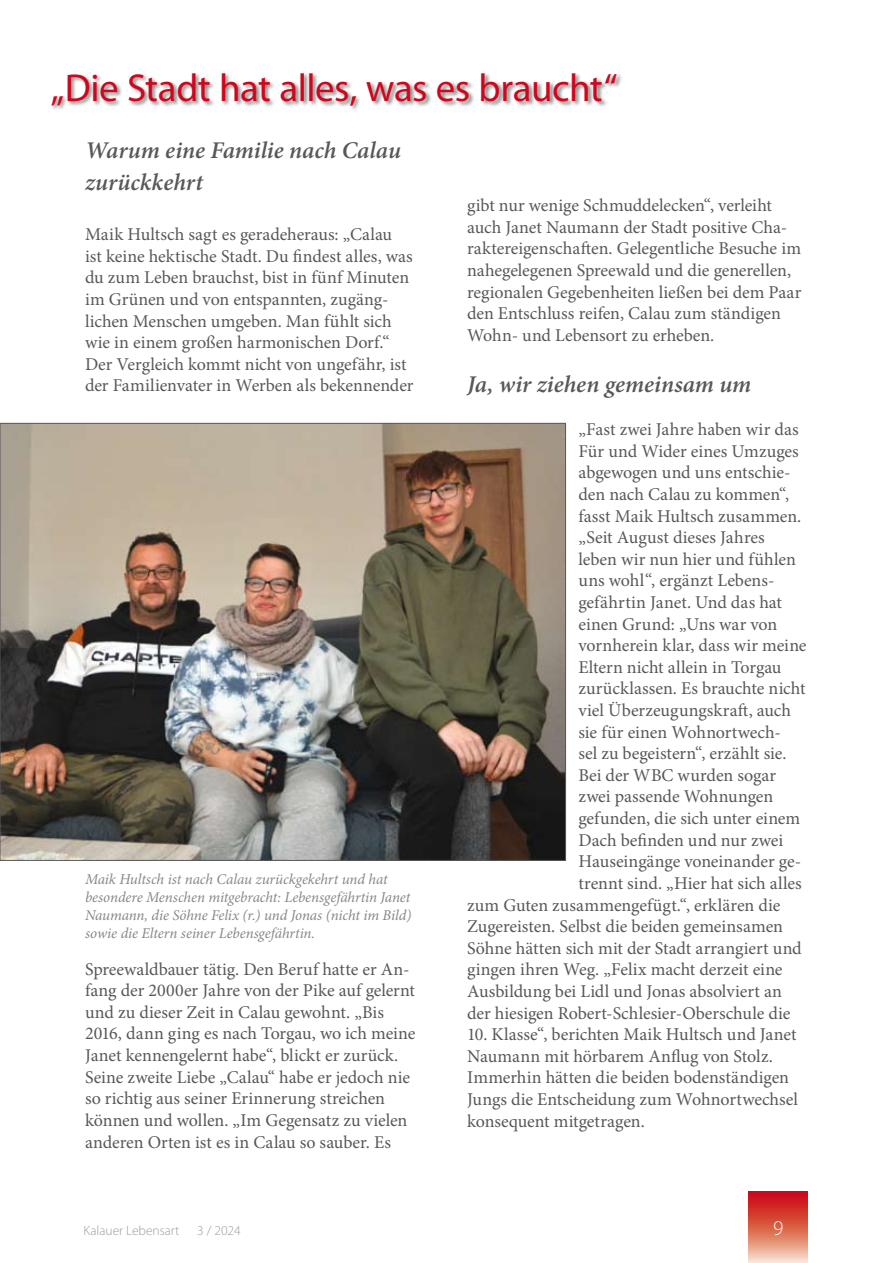
<style>
.page{position:relative;width:893px;height:1263px;background:#fff}
.page>*{position:absolute;margin:0;border:0;box-sizing:border-box;transform-origin:0 0}
.t1{font:39px "Myriad Pro";letter-spacing:-.015em;color:#cc071e}
.t2{font:italic 600 24px/31.5px "Minion Pro";color:#58585a}
.t3{font:18px/21.6px "Minion Pro";letter-spacing:-.005em;color:#58585a}
.t4{font:italic 15px/18px "Minion Pro";letter-spacing:-.01em;color:#878889}
.t5{font:300 13.5px "Myriad Pro";color:#9c9d9f}
</style>
<div class="page">
<svg style="left:748px;top:1191px;width:60px;height:72px;background:#dc6859"></svg>
<div style="left:50px;top:72px;width:573px;height:40px;background:#000;opacity:.5"></div>
<img style="left:2px;top:425px;width:562px;height:433px">
<svg style="left:774px;top:1221px;width:8px;height:14px"></svg>
<h1 class="t1" style="left:51px;top:64px;width:568px">„Die Stadt hat alles, was es braucht“</h1>
<h2 class="t2" style="left:85px;top:135px;width:318px">Warum eine Familie nach Calau zurückkehrt</h2>
<p class="t3" style="left:85px;top:224px;width:330px">Maik Hultsch sagt es geradeheraus: „Calau ist keine hektische Stadt. Du findest alles, was du zum Leben brauchst, bist in fünf Minuten im Grünen und von entspannten, zugäng&shy;lichen Menschen umgeben. Man fühlt sich wie in einem großen harmonischen Dorf.“ Der Vergleich kommt nicht von ungefähr, ist der Familienvater in Werben als bekennender</p>
<p class="t3" style="left:467px;top:195px;width:336px">gibt nur wenige Schmuddelecken“, verleiht auch Janet Naumann der Stadt positive Cha&shy;raktereigenschaften. Gelegentliche Besuche im nahegelegenen Spreewald und die generellen, regionalen Gegebenheiten ließen bei dem Paar den Entschluss reifen, Calau zum ständigen Wohn- und Lebensort zu erheben.</p>
<h2 class="t2" style="left:467px;top:368px;width:286px">Ja, wir ziehen gemeinsam um</h2>
<p class="t3" style="left:578px;top:419px;width:222px">„Fast zwei Jahre haben wir das</p>
<p class="t3" style="left:578px;top:440px;width:222px">Für und Wider eines Umzuges</p>
<p class="t3" style="left:578px;top:462px;width:214px">abgewogen und uns entschie-</p>
<p class="t3" style="left:578px;top:484px;width:212px">den nach Calau zu kommen“,</p>
<p class="t3" style="left:578px;top:505px;width:224px">fasst Maik Hultsch zusammen.</p>
<p class="t3" style="left:578px;top:527px;width:188px">„Seit August dieses Jahres</p>
<p class="t3" style="left:578px;top:548px;width:219px">leben wir nun hier und fühlen</p>
<p class="t3" style="left:578px;top:570px;width:197px">uns wohl“, ergänzt Lebens-</p>
<p class="t3" style="left:578px;top:592px;width:205px">gefährtin Janet. Und das hat</p>
<p class="t3" style="left:578px;top:613px;width:200px">einen Grund: „Uns war von</p>
<p class="t3" style="left:578px;top:635px;width:230px">vornherein klar, dass wir meine</p>
<p class="t3" style="left:578px;top:656px;width:204px">Eltern nicht allein in Torgau</p>
<p class="t3" style="left:578px;top:678px;width:228px">zurücklassen. Es brauchte nicht</p>
<p class="t3" style="left:578px;top:700px;width:214px">viel Überzeugungskraft, auch</p>
<p class="t3" style="left:578px;top:721px;width:204px">sie für einen Wohnortwech-</p>
<p class="t3" style="left:578px;top:743px;width:210px">sel zu begeistern“, erzählt sie.</p>
<p class="t3" style="left:578px;top:764px;width:199px">Bei der WBC wurden sogar</p>
<p class="t3" style="left:578px;top:786px;width:196px">zwei passende Wohnungen</p>
<p class="t3" style="left:578px;top:808px;width:223px">gefunden, die sich unter einem</p>
<p class="t3" style="left:578px;top:829px;width:206px">Dach befinden und nur zwei</p>
<p class="t3" style="left:578px;top:851px;width:224px">Hauseingänge voneinander ge-</p>
<p class="t3" style="left:578px;top:872px;width:225px">trennt sind. „Hier hat sich alles</p>
<p class="t3" style="left:467px;top:894px;width:315px">zum Guten zusammengefügt.“, erklären die</p>
<p class="t3" style="left:467px;top:916px;width:318px">Zugereisten. Selbst die beiden gemeinsamen</p>
<p class="t3" style="left:467px;top:937px;width:336px">Söhne hätten sich mit der Stadt arrangiert und</p>
<p class="t3" style="left:467px;top:959px;width:317px">gingen ihren Weg. „Felix macht derzeit eine</p>
<p class="t3" style="left:467px;top:980px;width:317px">Ausbildung bei Lidl und Jonas absolviert an</p>
<p class="t3" style="left:467px;top:1002px;width:325px">der hiesigen Robert-Schlesier-Oberschule die</p>
<p class="t3" style="left:467px;top:1024px;width:332px">10. Klasse“, berichten Maik Hultsch und Janet Naumann mit hörbarem Anflug von Stolz.<br>Immerhin hätten die beiden bodenständigen Jungs die Entscheidung zum Wohnortwechsel konsequent mitgetragen.</p>
<p class="t4" style="left:85px;top:870px;width:328px">Maik Hultsch ist nach Calau zurückgekehrt und hat besondere Menschen mitgebracht: Lebensgefährtin Janet Naumann, die Söhne Felix (r.) und Jonas (nicht im Bild) sowie die Eltern seiner Lebensgefährtin.</p>
<p class="t3" style="left:85px;top:958px;width:332px">Spreewaldbauer tätig. Den Beruf hatte er An&shy;fang der 2000er Jahre von der Pike auf gelernt und zu dieser Zeit in Calau gewohnt. „Bis 2016, dann ging es nach Torgau, wo ich meine Janet kennengelernt habe“, blickt er zurück.<br>Seine zweite Liebe „Calau“ habe er jedoch nie so richtig aus seiner Erinnerung streichen können und wollen. „Im Gegensatz zu vielen anderen Orten ist es in Calau so sauber. Es</p>
<p class="t5" style="left:83px;top:1222px;width:98px">Kalauer Lebensart</p>
<p class="t5" style="left:197px;top:1222px;width:45px">3 / 2024</p>
</div>
